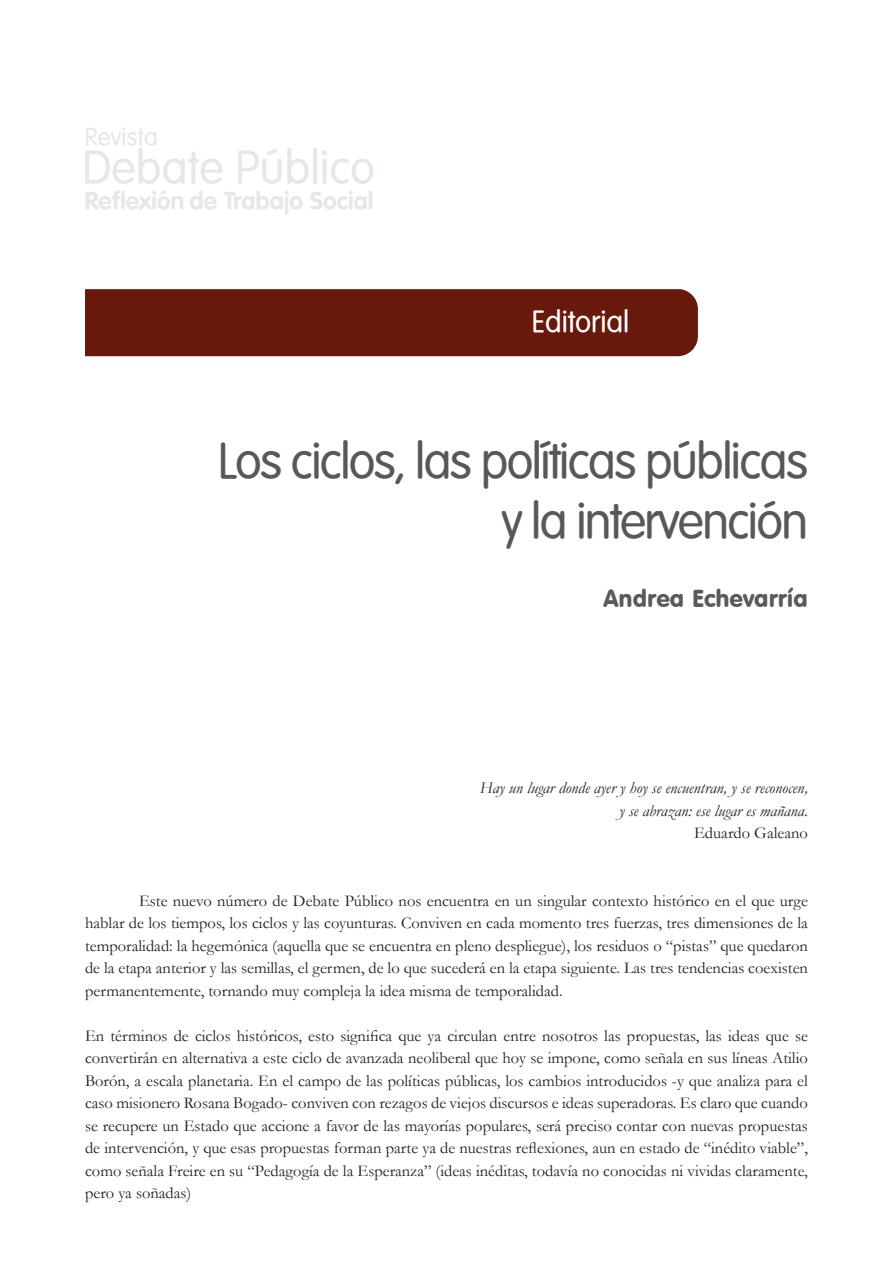
<style>
.page{position:relative;width:893px;height:1263px;background:#fff}
.page>*{position:absolute;margin:0;border:0;box-sizing:border-box;transform-origin:0 0}
.t1{font:49.5px/59.4px "VAG Rounded Lt Normal";letter-spacing:-.03em;color:#57585a;text-align:right}
.t2{font:30px "VAG Rounded Lt Normal";color:#fff}
.t3{font:24px "VAG Rounded BT";color:#5a5a5d}
.t4{font:16.5px/22.5px "Garamond";color:#231f20;text-align:justify}
.t5{font:italic 16.5px/22.5px "Garamond";color:#231f20;text-align:right}
</style>
<div class="page">
<div style="left:85px;top:289px;width:613px;height:67px;background:#68190c"></div>
<svg style="left:85px;top:128px;width:137px;height:56px"></svg>
<svg style="left:238px;top:148px;width:71px;height:36px"></svg>
<hr style="left:313px;top:148px;width:4px;height:36px;background:#e5e8ea;border-radius:2px">
<svg style="left:322px;top:150px;width:51px;height:34px"></svg>
<svg style="left:86px;top:190px;width:34px;height:20px"></svg>
<hr style="left:121px;top:190px;width:4px;height:20px;background:#e5e8ea;border-radius:2px">
<svg style="left:126px;top:190px;width:57px;height:20px"></svg>
<svg style="left:190px;top:190px;width:27px;height:20px"></svg>
<svg style="left:223px;top:190px;width:80px;height:25px"></svg>
<svg style="left:310px;top:191px;width:57px;height:19px"></svg>
<hr style="left:369px;top:190px;width:3px;height:20px;background:#e5e8ea;border-radius:2px">
<h2 class="t2" style="left:532px;top:304px;width:99px">Editorial</h2>
<h1 class="t1" style="left:218px;top:431px;width:591px">Los ciclos, las políticas públicas y la intervención</h1>
<h3 class="t3" style="left:604px;top:583px;width:206px">Andrea Echevarría</h3>
<p class="t5" style="left:480px;top:776px;width:330px">Hay un lugar donde ayer y hoy se encuentran, y se reconocen, y se abrazan: ese lugar es mañana.</p>
<p class="t4" style="left:694px;top:821px;width:115px">Eduardo Galeano</p>
<p class="t4" style="left:85px;top:889px;width:724px;text-indent:54px">Este nuevo número de Debate Público nos encuentra en un singular contexto histórico en el que urge hablar de los tiempos, los ciclos y las coyunturas. Conviven en cada momento tres fuerzas, tres dimensiones de la temporalidad: la hegemónica (aquella que se encuentra en pleno despliegue), los residuos o “pistas” que quedaron de la etapa anterior y las semillas, el germen, de lo que sucederá en la etapa siguiente. Las tres tendencias coexisten permanentemente, tornando muy compleja la idea misma de temporalidad.</p>
<p class="t4" style="left:85px;top:1024px;width:724px">En términos de ciclos históricos, esto significa que ya circulan entre nosotros las propuestas, las ideas que se convertirán en alternativa a este ciclo de avanzada neoliberal que hoy se impone, como señala en sus líneas Atilio Borón, a escala planetaria. En el campo de las políticas públicas, los cambios introducidos -y que analiza para el caso misionero Rosana Bogado- conviven con rezagos de viejos discursos e ideas superadoras. Es claro que cuando se recupere un Estado que accione a favor de las mayorías populares, será preciso contar con nuevas propuestas de intervención, y que esas propuestas forman parte ya de nuestras reflexiones, aun en estado de “inédito viable”, como señala Freire en su “Pedagogía de la Esperanza” (ideas inéditas, todavía no conocidas ni vividas claramente, pero ya soñadas)</p>
</div>
